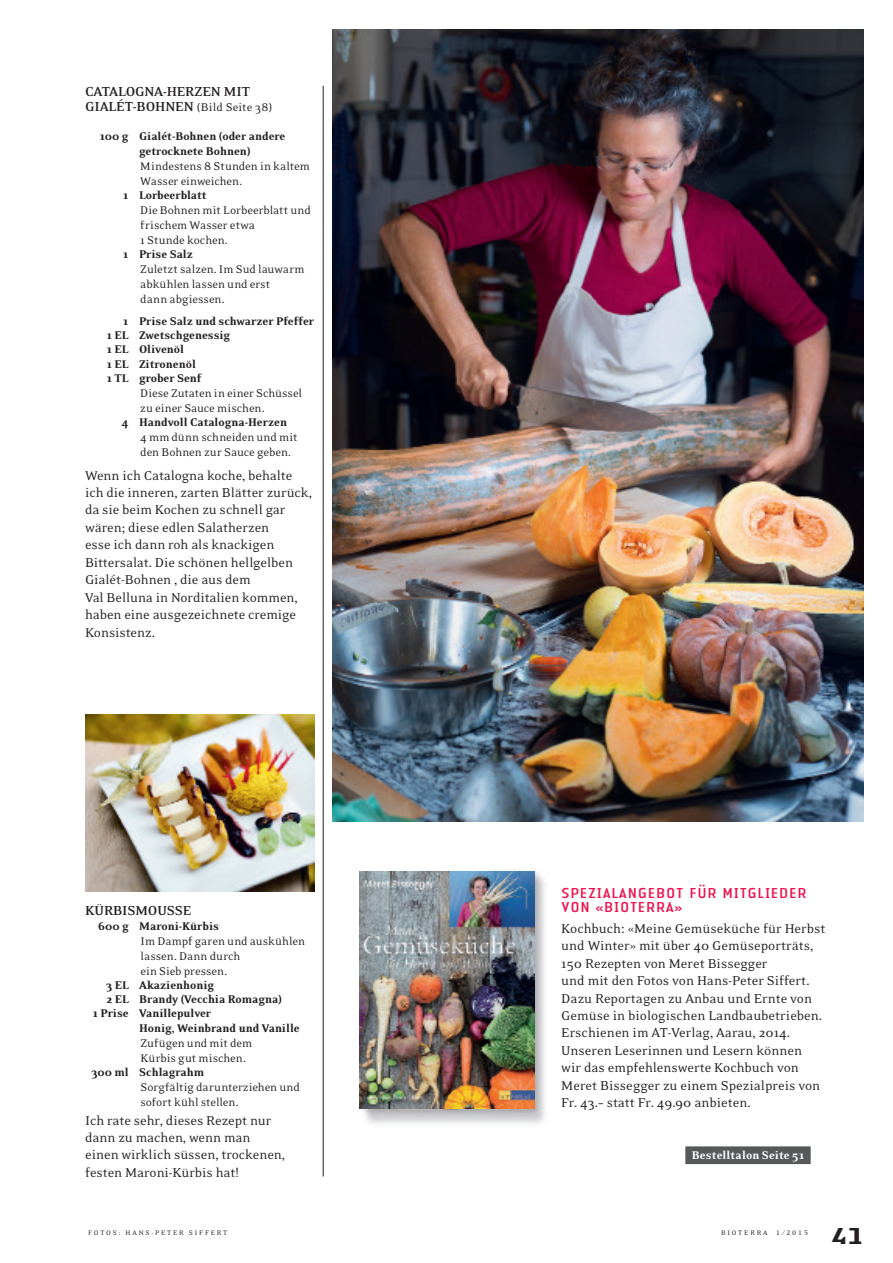
<style>
.page{position:relative;width:893px;height:1263px;background:#fff}
.page>*{position:absolute;margin:0;border:0;box-sizing:border-box;transform-origin:0 0}
.t1{font:700 24px "LT Authentic Small Serif";color:#231f20}
.Zwischentitel{font:700 15px/15px "Eidetic Neo";letter-spacing:-.01em;color:#231f20}
.Zwischentitel_Sans_1{font:15px/14.2px "LT Authentic Sans";color:#ed1450}
.Normal_Bioterra_oE_F{font:14.7px/17.4px "Eidetic Neo";letter-spacing:-.005em;color:#231f20}
.Normal_Bioterra_oE{font:14.7px/17.4px "Eidetic Neo";color:#231f20}
.Absatzformat_1{font:12.75px/15px "Eidetic Neo";letter-spacing:-.005em;color:#231f20}
.Rezeptzutaten_mit_TA{font:900 12.75px "Eidetic Neo";letter-spacing:-.005em;color:#231f20}
.Legende_8_Balken_Kop{font:900 12.75px "Eidetic Neo";letter-spacing:.005em;color:#fff}
.t2{font:7.5px "Eidetic Neo";letter-spacing:.24em;color:#231f20}
.s1{font-weight:400;font-size:12.75px}
.s2{font-family:"Eidetic Neo Fractions"}
</style>
<div class="page">
<img style="left:333px;top:30px;width:530px;height:792px">
<hr style="left:323px;top:86px;width:1px;height:1090px;background:#231f20">
<img style="left:359px;top:871px;width:186px;height:253px">
<div style="left:685px;top:1146px;width:126px;height:18px;background:#57585a"></div>
<img style="left:85px;top:715px;width:230px;height:177px">
<img style="left:359px;top:872px;width:175px;height:237px">
<p class="Zwischentitel" style="left:85px;top:84px;width:189px">CATALOGNA-HERZEN MIT<br>GIALÉT-BOHNEN <span class="s1">(Bild Seite 38)</span></p>
<p class="Rezeptzutaten_mit_TA" style="left:100px;top:129px;width:187px">100 g Gialét-Bohnen (oder andere</p>
<p class="Rezeptzutaten_mit_TA" style="left:139px;top:144px;width:113px">getrocknete Bohnen)</p>
<p class="Absatzformat_1" style="left:140px;top:159px;width:171px">Mindestens 8 Stunden in kaltem<br>Wasser einweichen.</p>
<p class="Rezeptzutaten_mit_TA" style="left:123px;top:188px;width:85px">1 Lorbeerblatt</p>
<p class="Absatzformat_1" style="left:140px;top:203px;width:172px">Die Bohnen mit Lorbeerblatt und frischem Wasser etwa</p>
<p class="Absatzformat_1" style="left:140px;top:233px;width:89px">1 Stunde kochen.</p>
<p class="Rezeptzutaten_mit_TA" style="left:123px;top:248px;width:71px">1 Prise Salz</p>
<p class="Absatzformat_1" style="left:140px;top:262px;width:166px">Zuletzt salzen. Im Sud lauwarm abkühlen lassen und erst</p>
<p class="Absatzformat_1" style="left:140px;top:292px;width:86px">dann abgiessen.</p>
<p class="Rezeptzutaten_mit_TA" style="left:123px;top:314px;width:192px">1 Prise Salz und schwarzer Pfeffer</p>
<p class="Rezeptzutaten_mit_TA" style="left:107px;top:329px;width:125px">1 EL Zwetschgenessig</p>
<p class="Rezeptzutaten_mit_TA" style="left:107px;top:343px;width:79px">1 EL Olivenöl</p>
<p class="Rezeptzutaten_mit_TA" style="left:107px;top:357px;width:91px">1 EL Zitronenöl</p>
<p class="Rezeptzutaten_mit_TA" style="left:107px;top:371px;width:96px">1 TL grober Senf</p>
<p class="Absatzformat_1" style="left:140px;top:386px;width:163px">Diese Zutaten in einer Schüssel zu einer Sauce mischen.</p>
<p class="Rezeptzutaten_mit_TA" style="left:122px;top:416px;width:167px">4 Handvoll Catalogna-Herzen</p>
<p class="Absatzformat_1" style="left:140px;top:430px;width:159px">4 mm dünn schneiden und mit den Bohnen zur Sauce geben.</p>
<p class="Normal_Bioterra_oE_F" style="left:85px;top:467px;width:228px">Wenn ich Catalogna koche, behalte ich die inneren, zarten Blätter zurück, da sie beim Kochen zu schnell gar wären; diese edlen Salatherzen<br>esse ich dann roh als knackigen<br>Bittersalat. Die schönen hellgelben<br>Gialét-Bohnen , die aus dem<br>Val Belluna in Norditalien kommen, haben eine ausgezeichnete cremige<br>Konsistenz.</p>
<p class="Zwischentitel" style="left:85px;top:904px;width:108px">KÜRBISMOUSSE</p>
<p class="Rezeptzutaten_mit_TA" style="left:98px;top:919px;width:122px">600 g Maroni-Kürbis</p>
<p class="Absatzformat_1" style="left:141px;top:934px;width:166px">Im Dampf garen und auskühlen lassen. Dann durch</p>
<p class="Absatzformat_1" style="left:141px;top:964px;width:88px">ein Sieb pressen.</p>
<p class="Rezeptzutaten_mit_TA" style="left:106px;top:978px;width:110px">3 EL Akazienhonig</p>
<p class="Rezeptzutaten_mit_TA" style="left:106px;top:993px;width:177px">2 EL Brandy (Vecchia Romagna)</p>
<p class="Rezeptzutaten_mit_TA" style="left:93px;top:1007px;width:120px">1 Prise Vanillepulver</p>
<p class="Rezeptzutaten_mit_TA" style="left:139px;top:1021px;width:162px">Honig, Weinbrand und Vanille</p>
<p class="Absatzformat_1" style="left:141px;top:1036px;width:113px">Zufügen und mit dem</p>
<p class="Absatzformat_1" style="left:141px;top:1051px;width:107px">Kürbis gut mischen.</p>
<p class="Rezeptzutaten_mit_TA" style="left:91px;top:1065px;width:114px">300 ml Schlagrahm</p>
<p class="Absatzformat_1" style="left:141px;top:1080px;width:161px">Sorgfältig darunterziehen und sofort kühl stellen.</p>
<p class="Normal_Bioterra_oE_F" style="left:85px;top:1112px;width:201px">Ich rate sehr, dieses Rezept nur dann zu machen, wenn man einen wirklich süssen, trockenen, festen Maroni-Kürbis hat!</p>
<p class="Zwischentitel_Sans_1" style="left:561px;top:885px;width:247px">SPEZIALANGEBOT FÜR MITGLIEDER<br>VON «BIOTERRA»</p>
<p class="Normal_Bioterra_oE" style="left:561px;top:920px;width:266px">Kochbuch: «Meine Gemüseküche für Herbst und Winter» mit über 40 Gemüseporträts, 150 Rezepten von Meret Bissegger<br>und mit den Fotos von Hans-Peter Siffert.<br>Dazu Reportagen zu Anbau und Ernte von Gemüse in biologischen Landbaubetrieben.<br>Erschienen im AT-Verlag, Aarau, 2014.</p>
<p class="Normal_Bioterra_oE" style="left:561px;top:1042px;width:260px">Unseren Leserinnen und Lesern können wir das empfehlenswerte Kochbuch von Meret Bissegger zu einem Spezialpreis von Fr. 43.– statt Fr. 49.90 anbieten.</p>
<p class="Legende_8_Balken_Kop" style="left:692px;top:1149px;width:114px">Bestelltalon Seite 51</p>
<p class="t2" style="left:88px;top:1228px;width:141px">FOTOS: HANS-PETER SIFFERT</p>
<p class="t2" style="left:721px;top:1229px;width:88px">BIOTERRA <span class="s2">1 / 2015</span></p>
<p class="t1" style="left:831px;top:1221px;width:33px">41</p>
</div>
